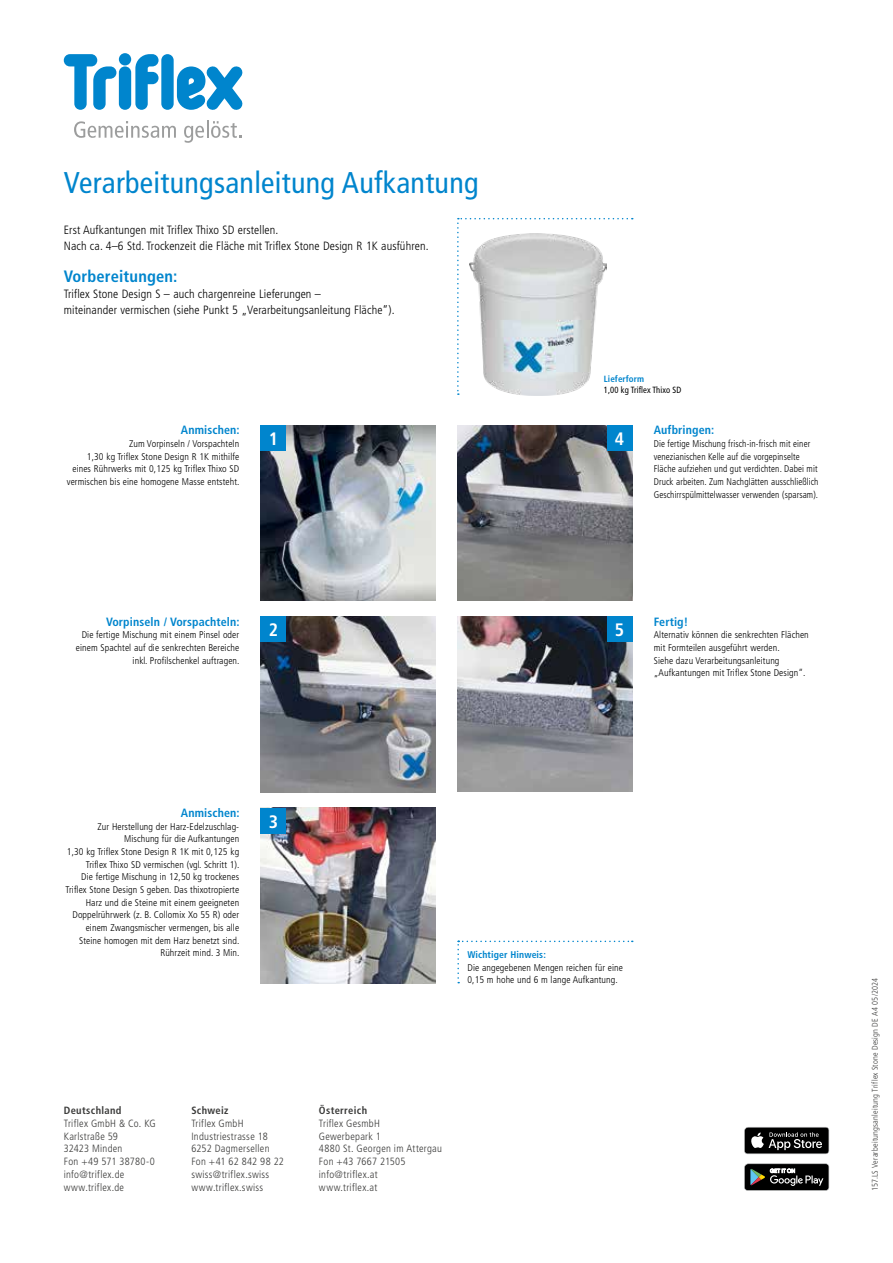
<style>
.page{position:relative;width:893px;height:1263px;background:#fff}
.page>*{position:absolute;margin:0;border:0;box-sizing:border-box;transform-origin:0 0}
.t1{font:condensed 30px "Frutiger LT Pro";letter-spacing:.01em;color:#0085cd}
.t2{font:700 condensed 18px "Frutiger LT Pro";color:#fff}
.t3{font:700 condensed 16.5px "Frutiger LT Pro";letter-spacing:.01em;color:#0085cd}
.t4{font:300 condensed 12px/15.9px "Frutiger LT Pro";letter-spacing:.01em;color:#000}
.t5{font:700 condensed 12px "Frutiger LT Pro";letter-spacing:.01em;color:#0085cd}
.t6{font:300 condensed 10.5px/12.8px "Frutiger LT Pro";letter-spacing:.025em;color:#3b3b3a}
.t7{font:700 condensed 10.5px "Frutiger LT Pro";letter-spacing:.03em;color:#3b3b3a}
.t8{font:300 condensed 9.75px/12.6px "Frutiger LT Pro";letter-spacing:.01em;color:#000;text-align:right}
.t9{font:300 condensed 9.75px/12.6px "Frutiger LT Pro";letter-spacing:.01em;color:#000;scale:.95 1}
.t10{font:700 condensed 9.75px "Frutiger LT Pro";letter-spacing:.01em;color:#0085cd}
.t11{font:condensed 9px "Frutiger LT Pro";letter-spacing:.01em;color:#000;scale:.95 1}
.t12{font:700 condensed 9px "Frutiger LT Pro";letter-spacing:.01em;color:#0085cd}
.t13{font:300 condensed 8.25px "Frutiger LT Pro";letter-spacing:.025em;color:#3b3b3a}
</style>
<div class="page">
<svg style="left:74px;top:121px;width:102px;height:17px"></svg>
<svg style="left:184px;top:120px;width:57px;height:23px"></svg>
<svg style="left:64px;top:54px;width:52px;height:56px"></svg>
<div style="left:119px;top:66px;width:12px;height:44px;background:#0085cd;border-radius:6px"></div>
<div style="left:119px;top:53px;width:12px;height:12px;background:#0085cd;border-radius:50%"></div>
<svg style="left:135px;top:54px;width:24px;height:56px"></svg>
<svg style="left:177px;top:66px;width:65px;height:44px"></svg>
<div style="left:161px;top:54px;width:13px;height:56px;background:#0085cd;border-radius:6px"></div>
<svg style="left:744px;top:1127px;width:85px;height:27px;background:#343434"></svg>
<svg style="left:744px;top:1163px;width:85px;height:28px;background:#343635"></svg>
<svg style="left:457px;top:218px;width:176px;height:177px"></svg>
<img style="left:457px;top:616px;width:175px;height:176px">
<img style="left:260px;top:425px;width:176px;height:176px">
<img style="left:260px;top:808px;width:176px;height:175px">
<img style="left:457px;top:425px;width:175px;height:175px">
<div style="left:260px;top:425px;width:26px;height:26px;background:#0085cd"></div>
<div style="left:260px;top:808px;width:26px;height:25px;background:#0085cd"></div>
<div style="left:606px;top:616px;width:26px;height:26px;background:#0085cd"></div>
<div style="left:606px;top:425px;width:26px;height:26px;background:#0085cd"></div>
<img style="left:260px;top:617px;width:176px;height:175px">
<div style="left:260px;top:617px;width:26px;height:25px;background:#0085cd"></div>
<svg style="left:457px;top:941px;width:176px;height:42px"></svg>
<h1 class="t1" style="left:64px;top:165px;width:416px">Verarbeitungsanleitung Aufkantung</h1>
<p class="t4" style="left:64px;top:222px;width:366px">Erst Aufkantungen mit Triflex Thixo SD erstellen.<br>Nach ca. 4–6 Std. Trockenzeit die Fläche mit Triflex Stone Design R 1K ausführen.</p>
<h3 class="t3" style="left:64px;top:266px;width:115px">Vorbereitungen:</h3>
<p class="t4" style="left:64px;top:286px;width:332px">Triflex Stone Design S – auch chargenreine Lieferungen –<br>miteinander vermischen (siehe Punkt 5 „Verarbeitungsanleitung Fläche“).</p>
<p class="t5" style="left:181px;top:423px;width:60px">Anmischen:</p>
<p class="t8" style="left:67px;top:437px;width:174px">Zum Vorpinseln / Vorspachteln<br>1,30 kg Triflex Stone Design R 1K mithilfe eines Rührwerks mit 0,125 kg Triflex Thixo SD vermischen bis eine homogene Masse entsteht.</p>
<h2 class="t2" style="left:269px;top:428px;width:11px">1</h2>
<p class="t5" style="left:106px;top:614px;width:135px">Vorpinseln / Vorspachteln:</p>
<p class="t8" style="left:76px;top:629px;width:165px">Die fertige Mischung mit einem Pinsel oder einem Spachtel auf die senkrechten Bereiche inkl. Profilschenkel auftragen.</p>
<h2 class="t2" style="left:269px;top:619px;width:11px">2</h2>
<p class="t12" style="left:604px;top:373px;width:42px">Lieferform</p>
<p class="t11" style="left:604px;top:385px;width:83px">1,00 kg Triflex Thixo SD</p>
<h2 class="t2" style="left:615px;top:428px;width:11px">4</h2>
<p class="t5" style="left:654px;top:423px;width:62px">Aufbringen:</p>
<p class="t9" style="left:654px;top:437px;width:175px">Die fertige Mischung frisch-in-frisch mit einer venezianischen Kelle auf die vorgepinselte Fläche aufziehen und gut verdichten. Dabei mit Druck arbeiten. Zum Nachglätten ausschließlich Geschirrspülmittelwasser verwenden (sparsam).</p>
<h2 class="t2" style="left:615px;top:619px;width:11px">5</h2>
<p class="t5" style="left:654px;top:614px;width:36px">Fertig!</p>
<p class="t8" style="left:654px;top:629px;width:157px;text-align:left">Alternativ können die senkrechten Flächen mit Formteilen ausgeführt werden.<br>Siehe dazu Verarbeitungsanleitung „Aufkantungen mit Triflex Stone Design“.</p>
<p class="t5" style="left:181px;top:806px;width:60px">Anmischen:</p>
<p class="t8" style="left:66px;top:820px;width:175px">Zur Herstellung der Harz-Edelzuschlag-Mischung für die Aufkantungen<br>1,30 kg Triflex Stone Design R 1K mit 0,125 kg Triflex Thixo SD vermischen (vgl. Schritt 1).<br>Die fertige Mischung in 12,50 kg trockenes Triflex Stone Design S geben. Das thixotropierte Harz und die Steine mit einem geeigneten Doppelrührwerk (z. B. Collomix Xo 55 R) oder einem Zwangsmischer vermengen, bis alle Steine homogen mit dem Harz benetzt sind.<br>Rührzeit mind. 3 Min.</p>
<h2 class="t2" style="left:269px;top:811px;width:11px">3</h2>
<p class="t10" style="left:468px;top:949px;width:80px">Wichtiger Hinweis:</p>
<p class="t8" style="left:468px;top:961px;width:157px;text-align:left">Die angegebenen Mengen reichen für eine<br>0,15 m hohe und 6 m lange Aufkantung.</p>
<p class="t7" style="left:64px;top:1104px;width:59px">Deutschland</p>
<p class="t6" style="left:64px;top:1117px;width:93px">Triflex GmbH &amp; Co. KG<br>Karlstraße 59<br>32423 Minden<br>Fon +49 571 38780-0 info@triflex.de www.triflex.de</p>
<p class="t7" style="left:191px;top:1104px;width:39px">Schweiz</p>
<p class="t6" style="left:191px;top:1117px;width:94px">Triflex GmbH<br>Industriestrasse 18<br>6252 Dagmersellen<br>Fon +41 62 842 98 22 swiss@triflex.swiss www.triflex.swiss</p>
<p class="t7" style="left:319px;top:1104px;width:50px">Österreich</p>
<p class="t6" style="left:319px;top:1117px;width:124px">Triflex GesmbH<br>Gewerbepark 1<br>4880 St. Georgen im Attergau<br>Fon +43 7667 21505 info@triflex.at<br>www.triflex.at</p>
<p class="t13" style="left:870px;top:1191px;width:214px;rotate:-90deg">157.LS Verarbeitungsanleitung Triflex Stone Design DE A4 05/2024</p>
</div>
